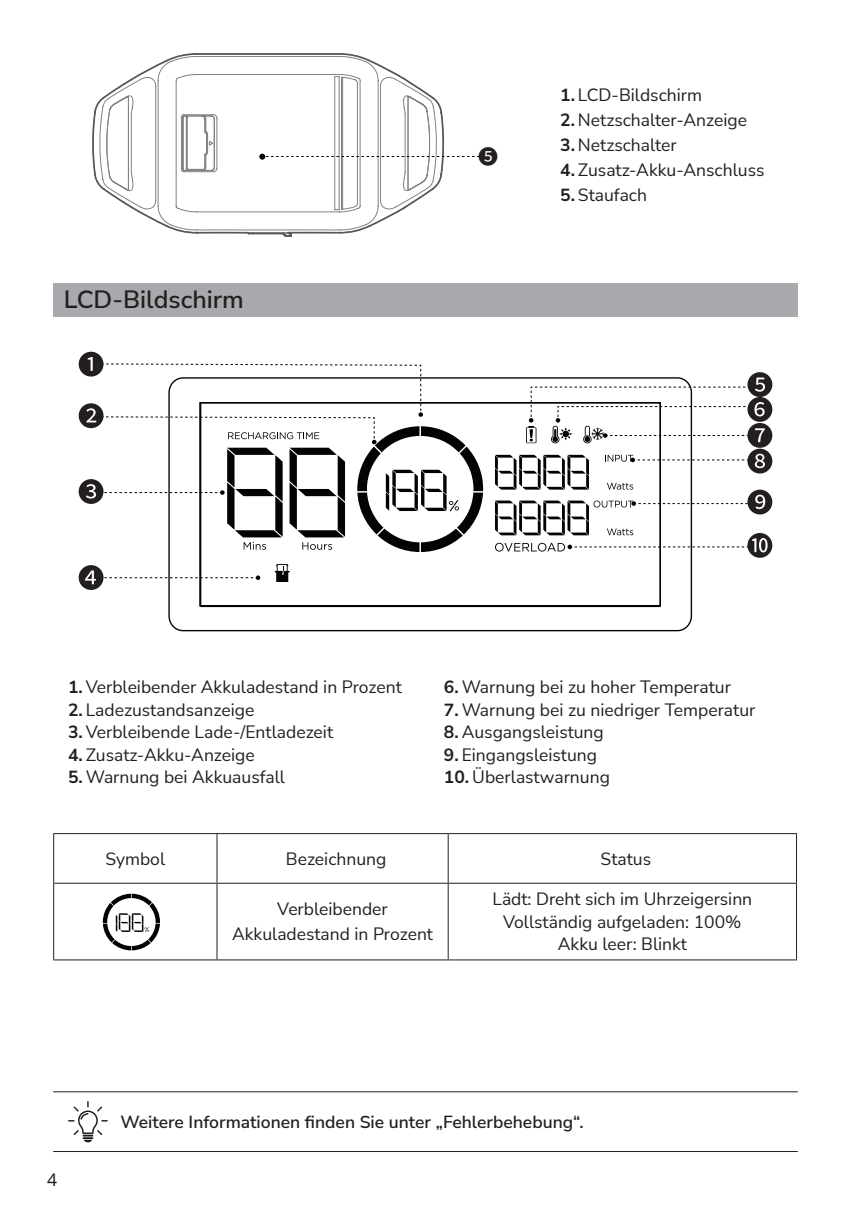
<style>
.page{position:relative;width:851px;height:1205px;background:#fff}
.page>*{position:absolute;margin:0;border:0;box-sizing:border-box;transform-origin:0 0}
.t1{font:600 25px "Nunito Sans";color:#231f20}
.t2{font:20px "Noto Sans JP";color:#231f20}
.t3{font:17.5px/22.5px "Nunito Sans";color:#231f20;text-align:center}
.t4{font:600 17.5px "Nunito Sans";color:#231f20}
.t5{font:17.5px "Noto Sans";color:#231f20}
.s1{font-weight:700}
</style>
<div class="page">
<hr style="left:53px;top:833px;width:164px;height:1px;background:#231f20">
<hr style="left:53px;top:834px;width:1px;height:49px;background:#231f20">
<hr style="left:217px;top:833px;width:231px;height:1px;background:#231f20">
<hr style="left:216px;top:834px;width:1px;height:49px;background:#231f20">
<hr style="left:448px;top:833px;width:348px;height:1px;background:#231f20">
<hr style="left:447px;top:834px;width:1px;height:49px;background:#231f20">
<hr style="left:795px;top:834px;width:1px;height:49px;background:#231f20">
<hr style="left:53px;top:883px;width:164px;height:1px;background:#231f20">
<hr style="left:53px;top:884px;width:1px;height:75px;background:#231f20">
<hr style="left:217px;top:883px;width:231px;height:1px;background:#231f20">
<hr style="left:216px;top:884px;width:1px;height:75px;background:#231f20">
<hr style="left:448px;top:883px;width:348px;height:1px;background:#231f20">
<hr style="left:447px;top:884px;width:1px;height:75px;background:#231f20">
<hr style="left:795px;top:884px;width:1px;height:75px;background:#231f20">
<hr style="left:53px;top:959px;width:164px;height:1px;background:#231f20">
<hr style="left:217px;top:959px;width:231px;height:1px;background:#231f20">
<hr style="left:448px;top:959px;width:348px;height:1px;background:#231f20">
<svg style="left:103px;top:894px;width:57px;height:56px"></svg>
<div style="left:53px;top:283px;width:744px;height:33px;background:#a8a9ad"></div>
<svg style="left:68px;top:1101px;width:40px;height:41px"></svg>
<hr style="left:53px;top:1091px;width:744px;height:1px;background:#231f20">
<hr style="left:53px;top:1151px;width:744px;height:1px;background:#231f20">
<svg style="left:168px;top:377px;width:524px;height:255px"></svg>
<svg style="left:495px;top:372px;width:277px;height:186px"></svg>
<svg style="left:79px;top:352px;width:404px;height:200px"></svg>
<svg style="left:79px;top:565px;width:181px;height:25px"></svg>
<svg style="left:92px;top:99px;width:9px;height:89px"></svg>
<svg style="left:101px;top:53px;width:331px;height:181px"></svg>
<svg style="left:106px;top:96px;width:373px;height:109px"></svg>
<h1 class="t1" style="left:64px;top:282px;width:181px">LCD-Bildschirm</h1>
<p class="t2" style="left:478px;top:145px;width:21px">❺</p>
<p class="t3" style="left:560px;top:83px;width:143px"><span class="s1">1.</span> LCD-Bildschirm</p>
<p class="t3" style="left:560px;top:108px;width:188px"><span class="s1">2.</span> Netzschalter-Anzeige</p>
<p class="t3" style="left:560px;top:133px;width:118px"><span class="s1">3.</span> Netzschalter</p>
<p class="t3" style="left:560px;top:158px;width:206px"><span class="s1">4.</span> Zusatz-Akku-Anschluss</p>
<p class="t3" style="left:560px;top:183px;width:88px"><span class="s1">5.</span> Staufach</p>
<p class="t3" style="left:68px;top:675px;width:335px"><span class="s1">1.</span> Verbleibender Akkuladestand in Prozent</p>
<p class="t3" style="left:68px;top:698px;width:188px"><span class="s1">2.</span> Ladezustandsanzeige</p>
<p class="t3" style="left:68px;top:720px;width:266px"><span class="s1">3.</span> Verbleibende Lade-/Entladezeit</p>
<p class="t3" style="left:68px;top:743px;width:188px"><span class="s1">4.</span> Zusatz-Akku-Anzeige</p>
<p class="t3" style="left:68px;top:765px;width:219px"><span class="s1">5.</span> Warnung bei Akkuausfall</p>
<p class="t3" style="left:444px;top:675px;width:288px"><span class="s1">6.</span> Warnung bei zu hoher Temperatur</p>
<p class="t3" style="left:444px;top:698px;width:313px"><span class="s1">7.</span> Warnung bei zu niedriger Temperatur</p>
<p class="t3" style="left:444px;top:720px;width:161px"><span class="s1">8.</span> Ausgangsleistung</p>
<p class="t3" style="left:444px;top:743px;width:154px"><span class="s1">9.</span> Eingangsleistung</p>
<p class="t3" style="left:444px;top:765px;width:167px"><span class="s1">10.</span> Überlastwarnung</p>
<p class="t3" style="left:105px;top:846px;width:61px">Symbol</p>
<p class="t3" style="left:286px;top:846px;width:102px">Bezeichnung</p>
<p class="t3" style="left:600px;top:846px;width:52px">Status</p>
<p class="t3" style="left:232px;top:896px;width:202px;line-height:25px">Verbleibender<br>Akkuladestand in Prozent</p>
<p class="t3" style="left:492px;top:887px;width:261px">Lädt: Dreht sich im Uhrzeigersinn<br>Vollständig aufgeladen: 100%<br>Akku leer: Blinkt</p>
<p class="t5" style="left:47px;top:1169px;width:12px">4</p>
<p class="t4" style="left:120px;top:1109px;width:464px">Weitere Informationen finden Sie unter „Fehlerbehebung“.</p>
</div>
